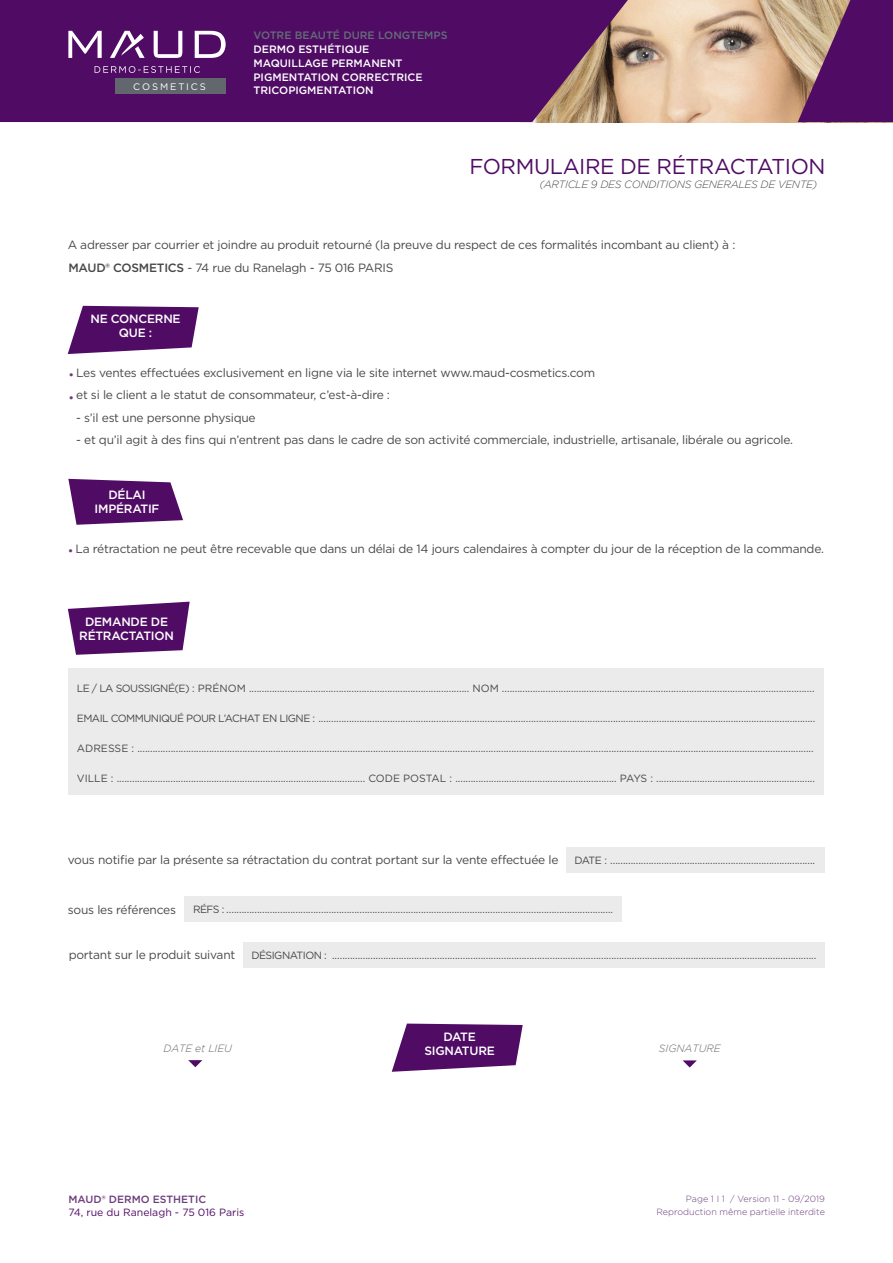
<style>
.page{position:relative;width:893px;height:1263px;background:#fff}
.page>*{position:absolute;margin:0;border:0;box-sizing:border-box;transform-origin:0 0}
.t1{font:21.45px "Gotham";letter-spacing:-.02em;color:#500c65}
.t2{font:12px "Gotham";letter-spacing:-.02em;color:#484848}
.t3{font:500 12px "Gotham";letter-spacing:-.02em;color:#fff}
.t4{font:12px "Gotham";color:#6a3d7b}
.t5{font:500 10.8px "Gotham";color:#fff}
.t6{font:500 10.8px "Gotham";color:#636e76}
.t7{font:10.5px "Gotham";letter-spacing:-.05em;color:#484848}
.t8{font:10.5px "Gotham";color:#484848}
.t9{font:italic 300 10.5px "Gotham";letter-spacing:-.02em;color:#484848}
.t10{font:10.5px "Gotham";color:#500c65}
.t11{font:italic 300 10.5px "Gotham";color:#656565}
.t12{font:500 10.5px "Gotham";color:#6a3d7b}
.t13{font:9.45px "Gotham";letter-spacing:.2em;color:#fff}
.t14{font:300 9px "Gotham";color:#6a3d7b}
.s1{font-weight:500}
</style>
<div class="page">
<div style="left:68px;top:669px;width:756px;height:126px;background:#ebebeb"></div>
<div style="left:566px;top:847px;width:259px;height:25px;background:#ebebeb"></div>
<div style="left:243px;top:942px;width:582px;height:25px;background:#ebebeb"></div>
<div style="left:185px;top:896px;width:437px;height:26px;background:#ebebeb"></div>
<svg style="left:188px;top:1060px;width:14px;height:7px"></svg>
<svg style="left:683px;top:1060px;width:14px;height:7px"></svg>
<img style="left:628px;top:0;width:170px;height:122px">
<svg style="left:0;top:0;width:628px;height:122px;background:#581765"></svg>
<svg style="left:798px;top:0;width:95px;height:122px;background:#6f376e"></svg>
<svg style="left:68px;top:31px;width:158px;height:42px;background:#764186"></svg>
<div style="left:116px;top:78px;width:110px;height:16px;background:#62676e"></div>
<svg style="left:68px;top:306px;width:131px;height:48px;background:#6c337d"></svg>
<svg style="left:68px;top:602px;width:122px;height:53px;background:#6c347e"></svg>
<svg style="left:68px;top:479px;width:115px;height:46px;background:#6e367f"></svg>
<svg style="left:392px;top:1023px;width:131px;height:49px"></svg>
<p class="t13" style="left:133px;top:80px;width:74px">COSMETICS</p>
<p class="t6" style="left:253px;top:28px;width:196px">VOTRE BEAUTÉ DURE LONGTEMPS</p>
<p class="t5" style="left:253px;top:56px;width:150px">MAQUILLAGE PERMANENT</p>
<p class="t5" style="left:253px;top:70px;width:171px">PIGMENTATION CORRECTRICE</p>
<p class="t5" style="left:253px;top:84px;width:122px">TRICOPIGMENTATION</p>
<p class="t5" style="left:253px;top:42px;width:117px">DERMO ESTHÉTIQUE</p>
<p class="t1" style="left:469px;top:152px;width:358px">FORMULAIRE DE RÉTRACTATION</p>
<p class="t9" style="left:539px;top:178px;width:279px">(ARTICLE 9 DES CONDITIONS GENERALES DE VENTE)</p>
<p class="t2" style="left:68px;top:237px;width:669px">A adresser par courrier et joindre au produit retourné (la preuve du respect de ces formalités incombant au client) à :</p>
<p class="t2" style="left:68px;top:260px;width:327px"><span class="s1">MAUD® COSMETICS</span> - 74 rue du Ranelagh - 75 016 PARIS</p>
<p class="t3" style="left:91px;top:311px;width:92px">NE CONCERNE</p>
<p class="t3" style="left:119px;top:325px;width:35px">QUE :</p>
<p class="t2" style="left:76px;top:365px;width:520px">Les ventes effectuées exclusivement en ligne via le site internet www.maud-cosmetics.com</p>
<p class="t4" style="left:68px;top:367px;width:7px">•</p>
<p class="t2" style="left:76px;top:387px;width:315px">et si le client a le statut de consommateur, c’est-à-dire :</p>
<p class="t2" style="left:76px;top:410px;width:181px">- s’il est une personne physique</p>
<p class="t2" style="left:76px;top:432px;width:718px">- et qu’il agit à des fins qui n’entrent pas dans le cadre de son activité commerciale, industrielle, artisanale, libérale ou agricole.</p>
<p class="t4" style="left:68px;top:390px;width:7px">•</p>
<p class="t3" style="left:108px;top:487px;width:39px">DÉLAI</p>
<p class="t3" style="left:95px;top:501px;width:66px">IMPÉRATIF</p>
<p class="t2" style="left:76px;top:541px;width:750px">La rétractation ne peut être recevable que dans un délai de 14 jours calendaires à compter du jour de la réception de la commande.</p>
<p class="t4" style="left:68px;top:543px;width:7px">•</p>
<p class="t3" style="left:85px;top:614px;width:85px">DEMANDE DE</p>
<p class="t3" style="left:79px;top:628px;width:96px">RÉTRACTATION</p>
<p class="t7" style="left:77px;top:682px;width:739px">LE / LA SOUSSIGNÉ(E) : PRÉNOM ...................................................................................... NOM ..........................................................................................................................</p>
<p class="t7" style="left:77px;top:712px;width:740px">EMAIL COMMUNIQUÉ POUR L’ACHAT EN LIGNE : ..................................................................................................................................................................................................</p>
<p class="t8" style="left:77px;top:742px;width:738px">ADRESSE : ........................................................................................................................................................................................................................................................................</p>
<p class="t8" style="left:77px;top:772px;width:740px">VILLE : ................................................................................................. CODE POSTAL : ............................................................... PAYS : ..............................................................</p>
<p class="t2" style="left:68px;top:852px;width:492px">vous notifie par la présente sa rétractation du contrat portant sur la vente effectuée le</p>
<p class="t7" style="left:574px;top:853px;width:242px">DATE : ................................................................................</p>
<p class="t2" style="left:68px;top:902px;width:110px">sous les références</p>
<p class="t7" style="left:193px;top:903px;width:422px">RÉFS : .......................................................................................................................................................</p>
<p class="t2" style="left:69px;top:947px;width:168px">portant sur le produit suivant</p>
<p class="t7" style="left:251px;top:948px;width:566px">DÉSIGNATION : .............................................................................................................................................................................................</p>
<p class="t3" style="left:443px;top:1029px;width:34px">DATE</p>
<p class="t3" style="left:424px;top:1043px;width:72px">SIGNATURE</p>
<p class="t11" style="left:163px;top:1042px;width:70px">DATE et LIEU</p>
<p class="t11" style="left:659px;top:1042px;width:63px">SIGNATURE</p>
<p class="t12" style="left:68px;top:1192px;width:139px">MAUD® DERMO ESTHETIC</p>
<p class="t10" style="left:68px;top:1206px;width:177px">74, rue du Ranelagh - 75 016 Paris</p>
<p class="t14" style="left:686px;top:1193px;width:140px">Page 1 I 1 / Version 11 - 09/2019</p>
<p class="t14" style="left:656px;top:1206px;width:170px">Reproduction même partielle interdite</p>
</div>
